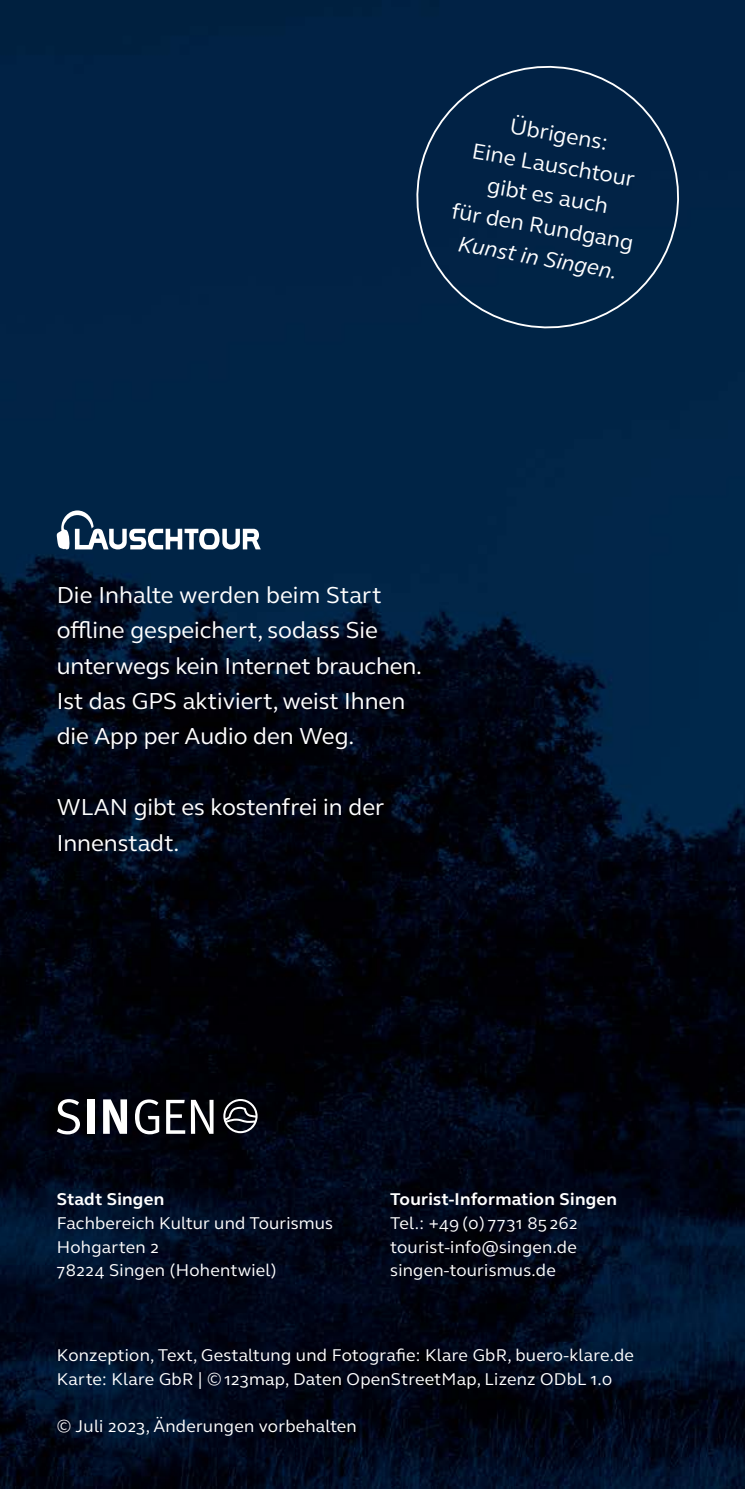
<style>
.page{position:relative;width:745px;height:1489px;background:#fff}
.page>*{position:absolute;margin:0;border:0;box-sizing:border-box;transform-origin:0 0}
.t1{font:23.75px/35.5px "FS Elliot Pro";color:#fff}
.t2{font:22.5px/31.2px "FS Elliot Pro";color:#fff;text-align:center}
.t3{font:italic 22.5px "FS Elliot Pro";color:#fff}
.t4{font:17.5px/23.8px "FS Elliot Pro";letter-spacing:.015em;color:#fff}
.t5{font:700 17.5px "FS Elliot Pro";letter-spacing:.015em;color:#fff}
</style>
<div class="page">
<img style="left:0;top:0;width:744px;height:1488px">
<div style="left:404px;top:54px;width:286px;height:284px;background:#012245"></div>
<svg style="left:57px;top:510px;width:204px;height:39px"></svg>
<div style="left:87px;top:1099px;width:8px;height:34px;background:#fff"></div>
<svg style="left:135px;top:1099px;width:24px;height:35px"></svg>
<svg style="left:103px;top:1099px;width:24px;height:34px"></svg>
<svg style="left:57px;top:1098px;width:23px;height:36px"></svg>
<svg style="left:191px;top:1099px;width:22px;height:34px"></svg>
<svg style="left:166px;top:1099px;width:19px;height:34px"></svg>
<svg style="left:223px;top:1098px;width:34px;height:35px"></svg>
<p class="t2" style="left:470px;top:102px;width:186px;rotate:10deg">Übrigens:<br>Eine Lauschtour gibt es auch<br>für den Rundgang</p>
<p class="t3" style="left:461px;top:228px;width:163px;rotate:10deg">Kunst in Singen.</p>
<h1 class="t1" style="left:57px;top:576px;width:366px">Die Inhalte werden beim Start offline gespeichert, sodass Sie unterwegs kein Internet brauchen.<br>Ist das GPS aktiviert, weist Ihnen die App per Audio den Weg.</h1>
<h1 class="t1" style="left:57px;top:789px;width:329px">WLAN gibt es kostenfrei in der<br>Innenstadt.</h1>
<p class="t5" style="left:57px;top:1187px;width:109px">Stadt Singen</p>
<p class="t4" style="left:57px;top:1210px;width:278px">Fachbereich Kultur und Tourismus<br>Hohgarten 2<br>78224 Singen (Hohentwiel)</p>
<p class="t5" style="left:390px;top:1187px;width:228px">Tourist-Information Singen</p>
<p class="t4" style="left:390px;top:1210px;width:189px;text-align:justify">Tel.: +49 (0) 7731 85 262 tourist-info@singen.de singen-tourismus.de</p>
<p class="t4" style="left:57px;top:1342px;width:578px">Konzeption, Text, Gestaltung und Fotografie: Klare GbR, buero-klare.de<br>Karte: Klare GbR | © 123map, Daten OpenStreetMap, Lizenz ODbL 1.0</p>
<p class="t4" style="left:57px;top:1413px;width:301px">© Juli 2023, Änderungen vorbehalten</p>
</div>
